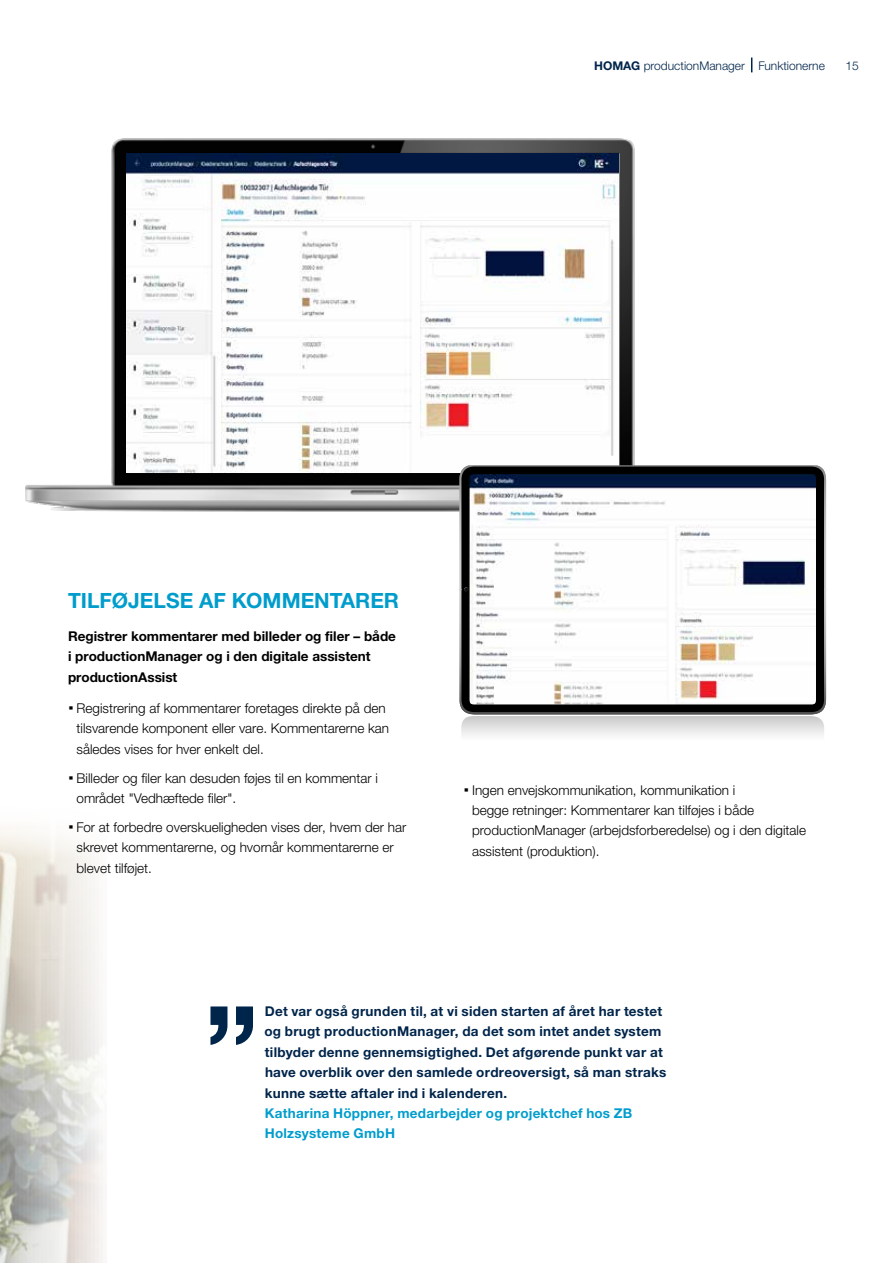
<style>
.page{position:relative;width:893px;height:1263px;background:#fff}
.page>*{position:absolute;margin:0;border:0;box-sizing:border-box;transform-origin:0 0}
.t1{font:700 21px "Helvetica Neue LTW1 G";color:#009dcc}
.t2{font:300 13.5px/20.4px "Helvetica Neue LTW1 G";color:#000}
.t3{font:700 13.5px/20.4px "Helvetica Neue LTW1 G";letter-spacing:.02em;color:#00254b}
.t4{font:700 13.5px/20.4px "Helvetica Neue LTW1 G";color:#000}
.t5{font:700 13.5px/20.4px "Helvetica Neue LTW1 G";letter-spacing:.02em;color:#009dcc}
.t6{font:300 12px "Helvetica Neue LTW1 G";color:#00254b}
.s1{font-weight:700}
.s2{font-weight:700;font-size:21px}
</style>
<div class="page">
<img style="left:25px;top:139px;width:610px;height:372px">
<img style="left:0;top:826px;width:103px;height:437px">
<svg style="left:210px;top:1006px;width:43px;height:39px"></svg>
<svg style="left:751px;top:58px;width:1px;height:14px"></svg>
<img style="left:126px;top:154px;width:493px;height:318px">
<svg style="left:461px;top:716px;width:363px;height:19px"></svg>
<svg style="left:460px;top:465px;width:366px;height:249px"></svg>
<p class="t6" style="left:594px;top:58px;width:232px"><span class="s1">HOMAG</span> productionManager Funktionerne</p>
<p class="t6" style="left:846px;top:58px;width:15px">15</p>
<h1 class="t1" style="left:68px;top:587px;width:333px">TILFØJELSE AF KOMMENTARER</h1>
<p class="t4" style="left:68px;top:626px;width:329px">Registrer kommentarer med billeder og filer – både i productionManager og i den digitale assistent productionAssist</p>
<p class="t2" style="left:77px;top:698px;width:314px;text-indent:-9px"><span class="s2">·</span> Registrering af kommentarer foretages direkte på den tilsvarende komponent eller vare. Kommentarerne kan således vises for hver enkelt del.</p>
<p class="t2" style="left:77px;top:767px;width:303px;text-indent:-9px"><span class="s2">·</span> Billeder og filer kan desuden føjes til en kommentar i området "Vedhæftede filer".</p>
<p class="t2" style="left:77px;top:817px;width:331px;text-indent:-9px"><span class="s2">·</span> For at forbedre overskueligheden vises der, hvem der har skrevet kommentarerne, og hvornår kommentarerne er blevet tilføjet.</p>
<p class="t2" style="left:472px;top:779px;width:336px;text-indent:-9px"><span class="s2">·</span> Ingen envejskommunikation, kommunikation i<br>begge retninger: Kommentarer kan tilføjes i både productionManager (arbejdsforberedelse) og i den digitale assistent (produktion).</p>
<p class="t3" style="left:264px;top:1001px;width:403px">Det var også grunden til, at vi siden starten af året har testet og brugt productionManager, da det som intet andet system tilbyder denne gennemsigtighed. Det afgørende punkt var at have overblik over den samlede ordreoversigt, så man straks kunne sætte aftaler ind i kalenderen.</p>
<p class="t5" style="left:265px;top:1103px;width:369px">Katharina Höppner, medarbejder og projektchef hos ZB<br>Holzsysteme GmbH</p>
</div>
